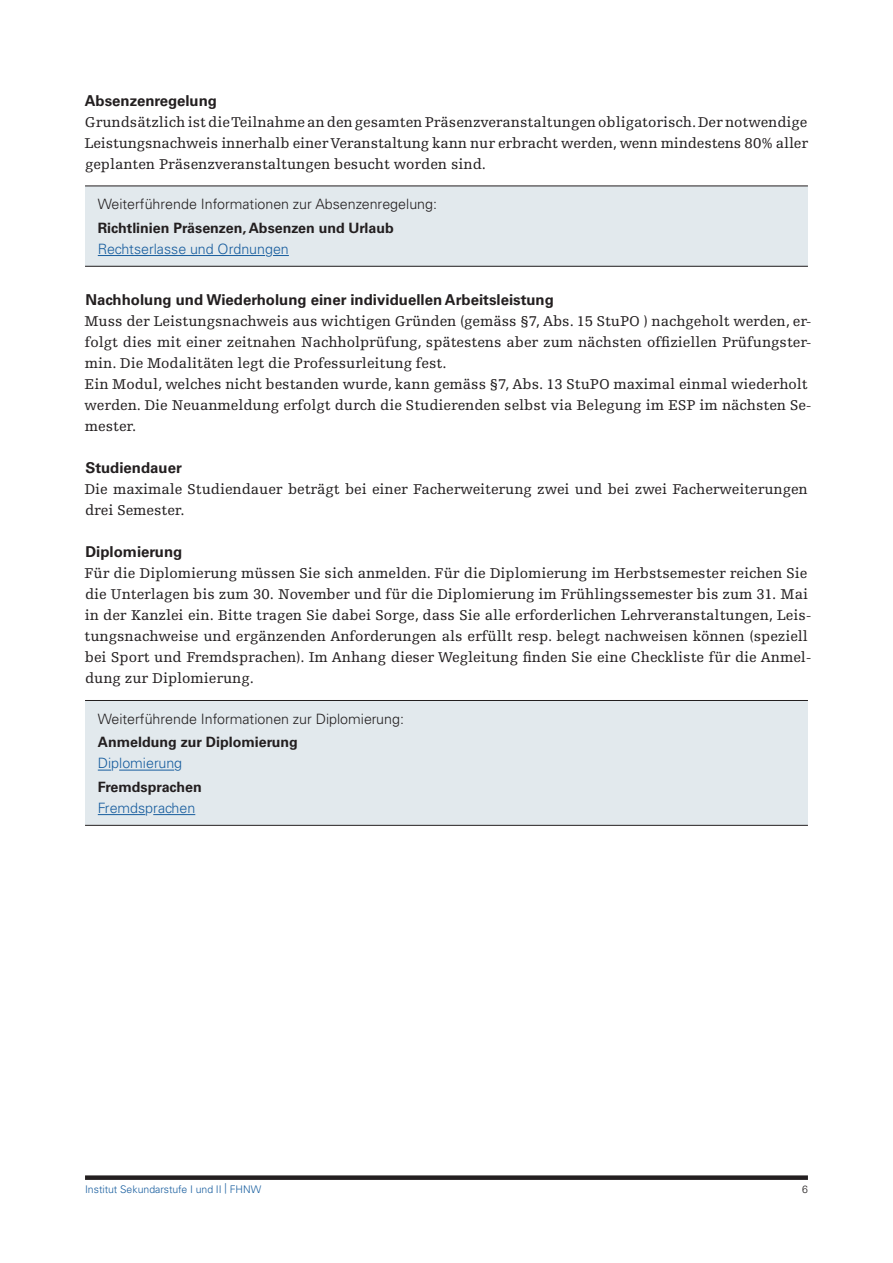
<style>
.page{position:relative;width:893px;height:1263px;background:#fff}
.page>*{position:absolute;margin:0;border:0;box-sizing:border-box;transform-origin:0 0}
.t1{font:15px/21px "Egyptienne FLT Std";color:#231f20}
.t2{font:700 15px "Univers LT Std";color:#231f20}
.t3{font:300 14.25px "Univers LT Std";color:#231f20}
.t4{font:700 14.25px "Univers LT Std";color:#231f20}
.t5{font:300 14.25px "Univers LT Std";color:#175d9e}
.t6{font:300 10.5px "Univers LT Std";color:#175d9e}
.t7{font:300 10.5px "Univers LT Std";color:#231f20}
</style>
<div class="page">
<div style="left:85px;top:1175px;width:723px;height:5px;background:#231f20"></div>
<div style="left:85px;top:186px;width:723px;height:80px;background:#e2e9ed"></div>
<hr style="left:85px;top:186px;width:723px;height:1px;background:#231f20">
<hr style="left:85px;top:266px;width:723px;height:1px;background:#231f20">
<hr style="left:98px;top:255px;width:167px;height:1px;background:#175d9e">
<svg style="left:273px;top:255px;width:16px;height:1px"></svg>
<div style="left:85px;top:700px;width:723px;height:125px;background:#e2e9ed"></div>
<hr style="left:85px;top:700px;width:723px;height:1px;background:#231f20">
<hr style="left:85px;top:825px;width:723px;height:1px;background:#231f20">
<svg style="left:98px;top:770px;width:13px;height:1px"></svg>
<hr style="left:119px;top:770px;width:55px;height:1px;background:#175d9e">
<hr style="left:98px;top:814px;width:47px;height:1px;background:#175d9e">
<hr style="left:153px;top:814px;width:42px;height:1px;background:#175d9e">
<p class="t2" style="left:85px;top:91px;width:134px">Absenzenregelung</p>
<p class="t1" style="left:84px;top:111px;width:725px;text-align:justify">Grundsätzlich ist die Teilnahme an den gesamten Präsenzveranstaltungen obligatorisch. Der notwendige Leistungsnachweis innerhalb einer Veranstaltung kann nur erbracht werden, wenn mindestens 80% aller geplanten Präsenzveranstaltungen besucht worden sind.</p>
<p class="t3" style="left:98px;top:195px;width:341px">Weiterführende Informationen zur Absenzenregelung:</p>
<p class="t4" style="left:98px;top:219px;width:298px">Richtlinien Präsenzen, Absenzen und Urlaub</p>
<p class="t5" style="left:98px;top:240px;width:193px">Rechtserlasse und Ordnungen</p>
<p class="t2" style="left:85px;top:291px;width:470px">Nachholung und Wiederholung einer individuellen Arbeitsleistung</p>
<p class="t1" style="left:84px;top:311px;width:729px">Muss der Leistungsnachweis aus wichtigen Gründen (gemäss §7, Abs. 15 StuPO ) nachgeholt werden, er&shy;folgt dies mit einer zeitnahen Nachholprüfung, spätestens aber zum nächsten offiziellen Prüfungster&shy;min. Die Modalitäten legt die Professurleitung fest.<br>Ein Modul, welches nicht bestanden wurde, kann gemäss §7, Abs. 13 StuPO maximal einmal wiederholt werden. Die Neuanmeldung erfolgt durch die Studierenden selbst via Belegung im ESP im nächsten Se&shy;mester.</p>
<p class="t2" style="left:85px;top:459px;width:98px">Studiendauer</p>
<p class="t1" style="left:84px;top:479px;width:725px">Die maximale Studiendauer beträgt bei einer Facherweiterung zwei und bei zwei Facherweiterungen drei Semester.</p>
<p class="t2" style="left:85px;top:543px;width:98px">Diplomierung</p>
<p class="t1" style="left:84px;top:563px;width:729px">Für die Diplomierung müssen Sie sich anmelden. Für die Diplomierung im Herbstsemester reichen Sie die Unterlagen bis zum 30. November und für die Diplomierung im Frühlingssemester bis zum 31. Mai in der Kanzlei ein. Bitte tragen Sie dabei Sorge, dass Sie alle erforderlichen Lehrveranstaltungen, Leis&shy;tungsnachweise und ergänzenden Anforderungen als erfüllt resp. belegt nachweisen können (speziell bei Sport und Fremdsprachen). Im Anhang dieser Wegleitung finden Sie eine Checkliste für die Anmel&shy;dung zur Diplomierung.</p>
<p class="t3" style="left:98px;top:710px;width:308px">Weiterführende Informationen zur Diplomierung:</p>
<p class="t4" style="left:98px;top:734px;width:202px">Anmeldung zur Diplomierung</p>
<p class="t5" style="left:98px;top:754px;width:86px">Diplomierung</p>
<p class="t4" style="left:98px;top:778px;width:106px">Fremdsprachen</p>
<p class="t5" style="left:98px;top:799px;width:99px">Fremdsprachen</p>
<p class="t6" style="left:85px;top:1182px;width:178px">Institut Sekundarstufe I und II | FHNW</p>
<p class="t7" style="left:802px;top:1182px;width:7px">6</p>
</div>
